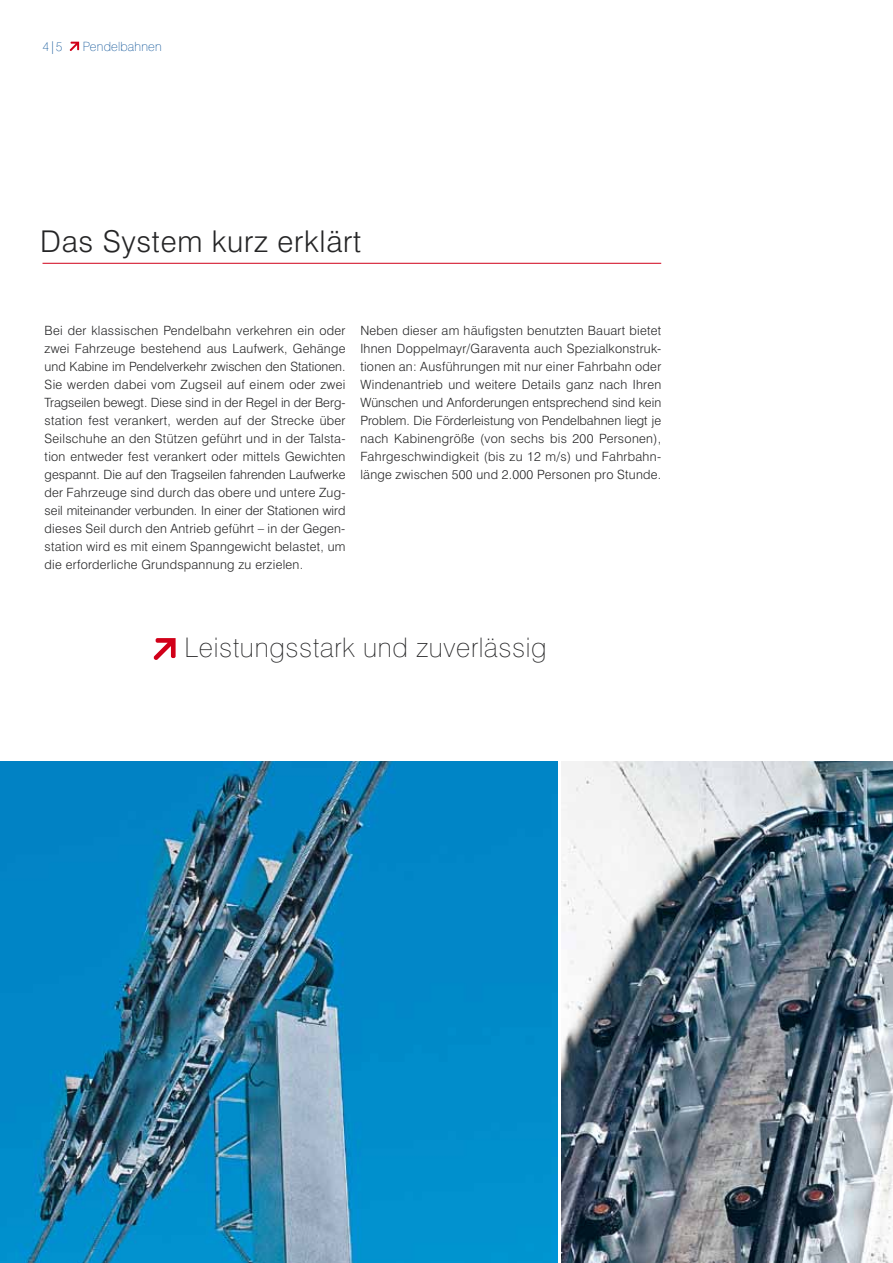
<style>
.page{position:relative;width:893px;height:1263px;background:#fff}
.page>*{position:absolute;margin:0;border:0;box-sizing:border-box;transform-origin:0 0}
.t1{font:300 30px "Swiss 721 BT";letter-spacing:.025em;color:#252526}
.t2{font:100 27px "Swiss 721 BT";letter-spacing:.025em;color:#252526}
.t3{font:300 12.75px/18px "Swiss 721 BT";letter-spacing:.02em;color:#252526;text-align:justify}
.t4{font:100 12.75px "Swiss 721 BT";letter-spacing:.015em;color:#004b93}
</style>
<div class="page">
<img style="left:561px;top:761px;width:332px;height:502px">
<img style="left:0;top:761px;width:557px;height:502px">
<hr style="left:43px;top:263px;width:618px;height:1px;background:#d10019">
<svg style="left:153px;top:638px;width:23px;height:22px"></svg>
<svg style="left:70px;top:42px;width:9px;height:9px"></svg>
<p class="t4" style="left:43px;top:39px;width:22px">4|5</p>
<p class="t4" style="left:83px;top:39px;width:80px">Pendelbahnen</p>
<h1 class="t1" style="left:40px;top:223px;width:323px">Das System kurz erklärt</h1>
<p class="t3" style="left:45px;top:321px;width:302px">Bei der klassischen Pendelbahn verkehren ein oder zwei Fahrzeuge bestehend aus Laufwerk, Gehänge und Kabine im Pendelverkehr zwischen den Stationen.<br>Sie werden dabei vom Zugseil auf einem oder zwei Tragseilen bewegt. Diese sind in der Regel in der Berg&shy;station fest verankert, werden auf der Strecke über Seilschuhe an den Stützen geführt und in der Talsta&shy;tion entweder fest verankert oder mittels Gewichten gespannt. Die auf den Tragseilen fahrenden Laufwerke der Fahrzeuge sind durch das obere und untere Zug&shy;seil miteinander verbunden. In einer der Stationen wird dieses Seil durch den Antrieb geführt – in der Gegen&shy;station wird es mit einem Spanngewicht belastet, um die erforderliche Grundspannung zu erzielen.</p>
<p class="t3" style="left:360px;top:321px;width:302px">Neben dieser am häufigsten benutzten Bauart bietet Ihnen Doppelmayr/Garaventa auch Spezialkonstruk&shy;tionen an: Ausführungen mit nur einer Fahrbahn oder Windenantrieb und weitere Details ganz nach Ihren Wünschen und Anforderungen entsprechend sind kein Problem. Die Förderleistung von Pendelbahnen liegt je nach Kabinengröße (von sechs bis 200 Personen), Fahrgeschwindigkeit (bis zu 12 m/s) und Fahrbahn&shy;länge zwischen 500 und 2.000 Personen pro Stunde.</p>
<h2 class="t2" style="left:184px;top:631px;width:364px">Leistungsstark und zuverlässig</h2>
</div>
